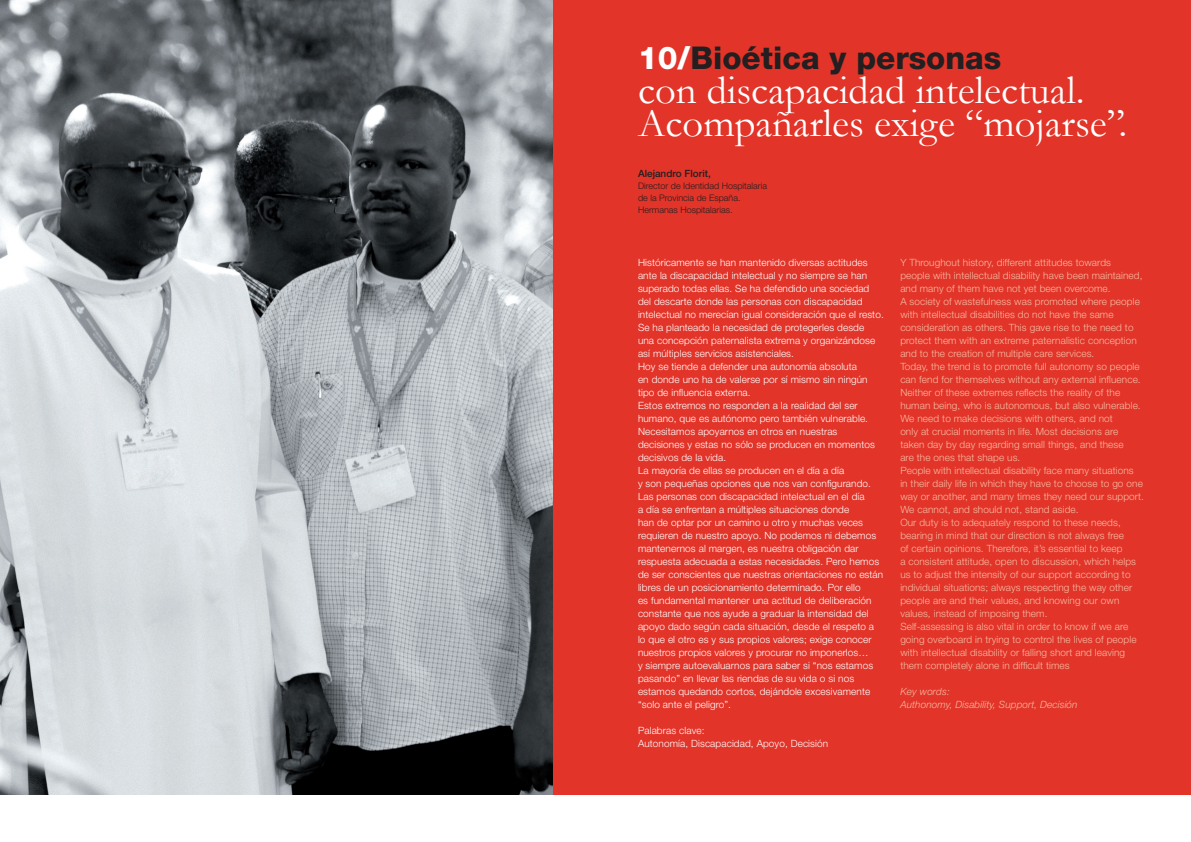
<style>
.page{position:relative;width:1191px;height:842px;background:#fff}
.page>*{position:absolute;margin:0;border:0;box-sizing:border-box;transform-origin:0 0}
.t1{font:40.7px/33.6px "Garamond";color:#fff}
.t2{font:800 31.4px "Helvetica Neue LT Std";color:#231f20}
.t3{font:300 10px/13px "Helvetica Neue LT Std";letter-spacing:.01em;color:#fff}
.t4{font:300 10px/13px "Helvetica Neue LT Std";letter-spacing:.01em;color:#f6bba2}
.t5{font:italic 300 10px/13px "Helvetica Neue LT Std";letter-spacing:.01em;color:#f6bba2}
.t6{font:500 10px "Helvetica Neue LT Std";color:#231f20}
.t7{font:300 9px/12px "Helvetica Neue LT Std";color:#231f20}
.s1{color:#fff}
</style>
<div class="page">
<div style="left:553px;top:0;width:638px;height:794px;background:#e23429"></div>
<img style="left:0;top:0;width:553px;height:794px">
<p class="t2" style="left:638px;top:39px;width:365px"><span class="s1">10/</span>Bioética y personas</p>
<p class="t1" style="left:638px;top:73px;width:491px">con discapacidad intelectual.<br>Acompañarles exige “mojarse”.</p>
<p class="t6" style="left:638px;top:168px;width:74px">Alejandro Florit,</p>
<p class="t7" style="left:638px;top:180px;width:131px">Director de Identidad Hospitalaria de la Provincia de España.<br>Hermanas Hospitalarias.</p>
<p class="t3" style="left:638px;top:255px;width:247px">Históricamente se han mantenido diversas actitudes ante la discapacidad intelectual y no siempre se han superado todas ellas. Se ha defendido una sociedad del descarte donde las personas con discapacidad intelectual no merecían igual consideración que el resto.<br>Se ha planteado la necesidad de protegerles desde<br>una concepción paternalista extrema y organizándose así múltiples servicios asistenciales.<br>Hoy se tiende a defender una autonomía absoluta<br>en donde uno ha de valerse por sí mismo sin ningún tipo de influencia externa.<br>Estos extremos no responden a la realidad del ser humano, que es autónomo pero también vulnerable.<br>Necesitamos apoyarnos en otros en nuestras decisiones y estas no sólo se producen en momentos decisivos de la vida.<br>La mayoría de ellas se producen en el día a día<br>y son pequeñas opciones que nos van configurando.<br>Las personas con discapacidad intelectual en el día<br>a día se enfrentan a múltiples situaciones donde<br>han de optar por un camino u otro y muchas veces requieren de nuestro apoyo. No podemos ni debemos mantenernos al margen, es nuestra obligación dar respuesta adecuada a estas necesidades. Pero hemos de ser conscientes que nuestras orientaciones no están libres de un posicionamiento determinado. Por ello<br>es fundamental mantener una actitud de deliberación constante que nos ayude a graduar la intensidad del apoyo dado según cada situación, desde el respeto a lo que el otro es y sus propios valores; exige conocer nuestros propios valores y procurar no imponerlos…<br>y siempre autoevaluarnos para saber si “nos estamos pasando” en llevar las riendas de su vida o si nos estamos quedando cortos, dejándole excesivamente “solo ante el peligro”.</p>
<p class="t3" style="left:638px;top:723px;width:192px">Palabras clave:<br>Autonomía, Discapacidad, Apoyo, Decisión</p>
<p class="t4" style="left:900px;top:255px;width:245px">Y Throughout history, different attitudes towards<br>people with intellectual disability have been maintained, and many of them have not yet been overcome.<br>A society of wastefulness was promoted where people with intellectual disabilities do not have the same consideration as others. This gave rise to the need to protect them with an extreme paternalistic conception and to the creation of multiple care services.<br>Today, the trend is to promote full autonomy so people can fend for themselves without any external influence.<br>Neither of these extremes reflects the reality of the human being, who is autonomous, but also vulnerable.<br>We need to make decisions with others, and not<br>only at crucial moments in life. Most decisions are taken day by day regarding small things, and these<br>are the ones that shape us.<br>People with intellectual disability face many situations<br>in their daily life in which they have to choose to go one way or another, and many times they need our support.<br>We cannot, and should not, stand aside.<br>Our duty is to adequately respond to these needs, bearing in mind that our direction is not always free<br>of certain opinions. Therefore, it’s essential to keep<br>a consistent attitude, open to discussion, which helps us to adjust the intensity of our support according to individual situations; always respecting the way other people are and their values, and knowing our own values, instead of imposing them.<br>Self-assessing is also vital in order to know if we are going overboard in trying to control the lives of people with intellectual disability or falling short and leaving them completely alone in difficult times</p>
<p class="t5" style="left:900px;top:685px;width:179px">Key words:<br>Authonomy, Disability, Support, Decisión</p>
</div>
